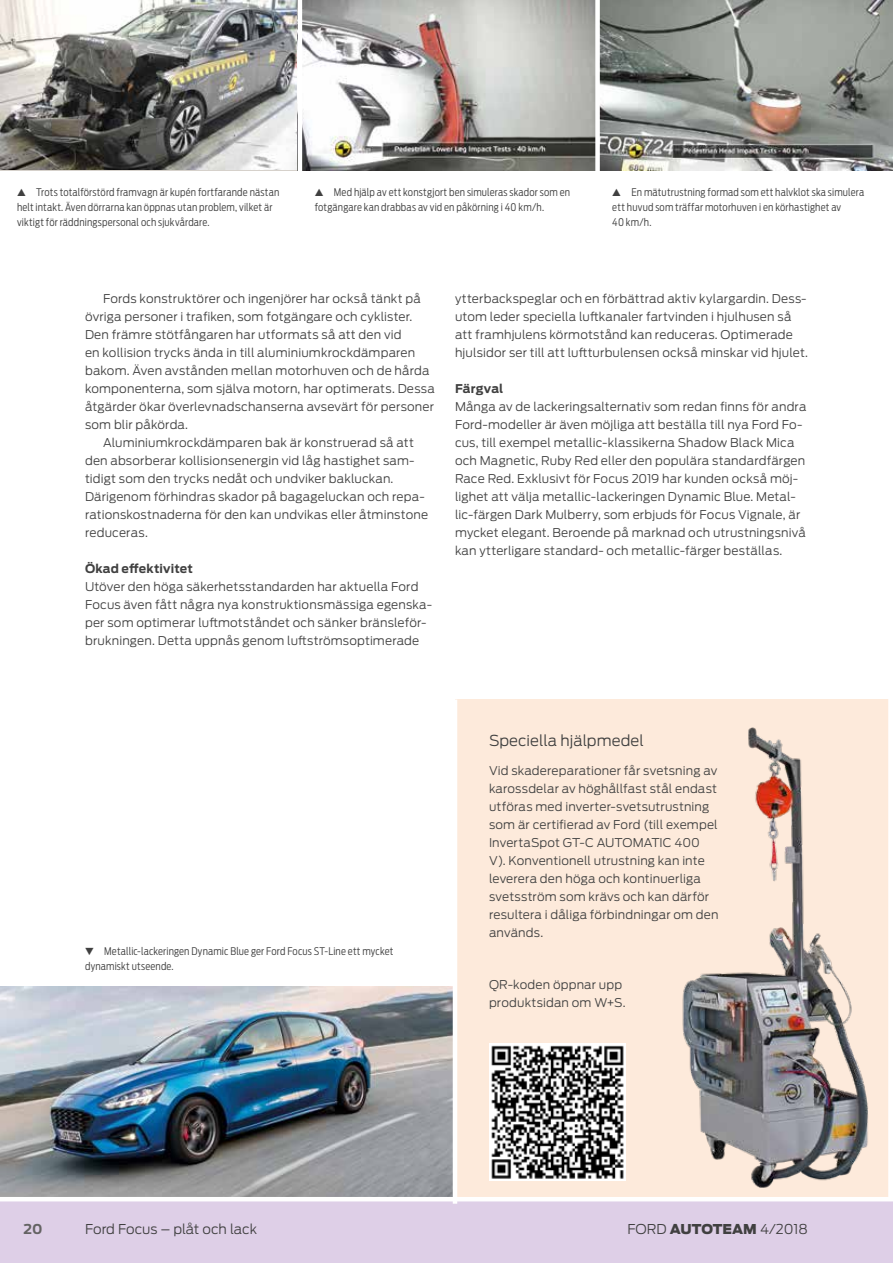
<style>
.page{position:relative;width:893px;height:1263px;background:#fff}
.page>*{position:absolute;margin:0;border:0;box-sizing:border-box;transform-origin:0 0}
.t1{font:300 15px "Ford Antenna";color:#404040}
.t2{font:300 13.5px "Ford Antenna";color:#404040}
.t3{font:700 13.5px "Ford Antenna";color:#646363}
.t4{font:300 12px/18px "Ford Antenna";letter-spacing:.01em;color:#404040}
.t5{font:700 12px "Ford Antenna";letter-spacing:.015em;color:#404040}
.t6{font:300 10.5px/15px "Ford Antenna Cond";letter-spacing:.015em;color:#404040}
.s1{font-weight:900}
</style>
<div class="page">
<div style="left:0;top:1199px;width:893px;height:64px;background:#decfe7"></div>
<img style="left:0;top:986px;width:453px;height:211px">
<div style="left:455px;top:699px;width:438px;height:502px;background:#fdeadb"></div>
<img style="left:528px;top:727px;width:340px;height:461px">
<hr style="left:0;top:1197px;width:893px;height:4px;background:#fff">
<div style="left:888px;top:0;width:5px;height:1199px;background:#fff"></div>
<img style="left:0;top:0;width:298px;height:170px">
<svg style="left:600px;top:0;width:293px;height:170px;background:#91938e"></svg>
<svg style="left:302px;top:0;width:293px;height:170px"></svg>
<hr style="left:453px;top:699px;width:4px;height:505px;background:#fff">
<img style="left:489px;top:1044px;width:136px;height:136px">
<p class="t6" style="left:17px;top:183px;width:264px;text-indent:19px">Trots totalförstörd framvagn är kupén fortfarande nästan helt intakt. Även dörrarna kan öppnas utan problem, vilket är viktigt för räddningspersonal och sjukvårdare.</p>
<p class="t6" style="left:315px;top:183px;width:257px;text-indent:19px">Med hjälp av ett konstgjort ben simuleras skador som en fotgängare kan drabbas av vid en påkörning i 40 km/h.</p>
<p class="t6" style="left:612px;top:183px;width:253px;text-indent:19px">En mätutrustning formad som ett halvklot ska simulera ett huvud som träffar motorhuven i en körhastighet av<br>40 km/h.</p>
<p class="t4" style="left:103px;top:288px;width:319px">Fords konstruktörer och ingenjörer har också tänkt på</p>
<p class="t4" style="left:85px;top:306px;width:329px">övriga personer i trafiken, som fotgängare och cyklister.</p>
<p class="t4" style="left:85px;top:324px;width:318px">Den främre stötfångaren har utformats så att den vid</p>
<p class="t4" style="left:85px;top:342px;width:332px">en kollision trycks ända in till aluminiumkrockdämparen</p>
<p class="t4" style="left:85px;top:360px;width:346px">bakom. Även avstånden mellan motorhuven och de hårda</p>
<p class="t4" style="left:85px;top:378px;width:351px">komponenterna, som själva motorn, har optimerats. Dessa</p>
<p class="t4" style="left:85px;top:396px;width:351px">åtgärder ökar överlevnadschanserna avsevärt för personer</p>
<p class="t4" style="left:85px;top:414px;width:105px">som blir påkörda.</p>
<p class="t4" style="left:103px;top:432px;width:312px">Aluminiumkrockdämparen bak är konstruerad så att</p>
<p class="t4" style="left:85px;top:450px;width:331px">den absorberar kollisionsenergin vid låg hastighet sam-</p>
<p class="t4" style="left:85px;top:468px;width:310px">tidigt som den trycks nedåt och undviker bakluckan.</p>
<p class="t4" style="left:85px;top:486px;width:341px">Därigenom förhindras skador på bagageluckan och repa-</p>
<p class="t4" style="left:85px;top:504px;width:345px">rationskostnaderna för den kan undvikas eller åtminstone</p>
<p class="t4" style="left:85px;top:522px;width:64px">reduceras.</p>
<p class="t5" style="left:85px;top:558px;width:109px">Ökad effektivitet</p>
<p class="t4" style="left:85px;top:576px;width:349px">Utöver den höga säkerhetsstandarden har aktuella Ford Focus även fått några nya konstruktionsmässiga egenska&shy;per som optimerar luftmotståndet och sänker bränsleför&shy;brukningen. Detta uppnås genom luftströmsoptimerade</p>
<p class="t4" style="left:455px;top:288px;width:354px">ytterbackspeglar och en förbättrad aktiv kylargardin. Dess&shy;utom leder speciella luftkanaler fartvinden i hjulhusen så att framhjulens körmotstånd kan reduceras. Optimerade hjulsidor ser till att luftturbulensen också minskar vid hjulet.</p>
<p class="t5" style="left:455px;top:378px;width:50px">Färgval</p>
<p class="t4" style="left:455px;top:396px;width:353px">Många av de lackeringsalternativ som redan finns för andra Ford-modeller är även möjliga att beställa till nya Ford Fo&shy;cus, till exempel metallic-klassikerna Shadow Black Mica och Magnetic, Ruby Red eller den populära standardfärgen Race Red. Exklusivt för Focus 2019 har kunden också möj&shy;lighet att välja metallic-lackeringen Dynamic Blue. Metal&shy;lic-färgen Dark Mulberry, som erbjuds för Focus Vignale, är mycket elegant. Beroende på marknad och utrustningsnivå kan ytterligare standard- och metallic-färger beställas.</p>
<p class="t6" style="left:85px;top:942px;width:310px;text-indent:19px">Metallic-lackeringen Dynamic Blue ger Ford Focus ST-Line ett mycket dynamiskt utseende.</p>
<p class="t1" style="left:489px;top:727px;width:156px">Speciella hjälpmedel</p>
<p class="t4" style="left:489px;top:760px;width:231px">Vid skadereparationer får svetsning av karossdelar av höghållfast stål endast utföras med inverter-svetsutrustning som är certifierad av Ford (till exempel InvertaSpot GT-C AUTOMATIC 400<br>V). Konventionell utrustning kan inte leverera den höga och kontinuerliga svetsström som krävs och kan därför resultera i dåliga förbindningar om den används.</p>
<p class="t4" style="left:489px;top:974px;width:138px">QR-koden öppnar upp produktsidan om W+S.</p>
<p class="t3" style="left:23px;top:1217px;width:21px">20</p>
<p class="t2" style="left:85px;top:1218px;width:173px">Ford Focus – plåt och lack</p>
<p class="t2" style="left:627px;top:1218px;width:182px">FORD <span class="s1">AUTOTEAM</span> 4/2018</p>
</div>
